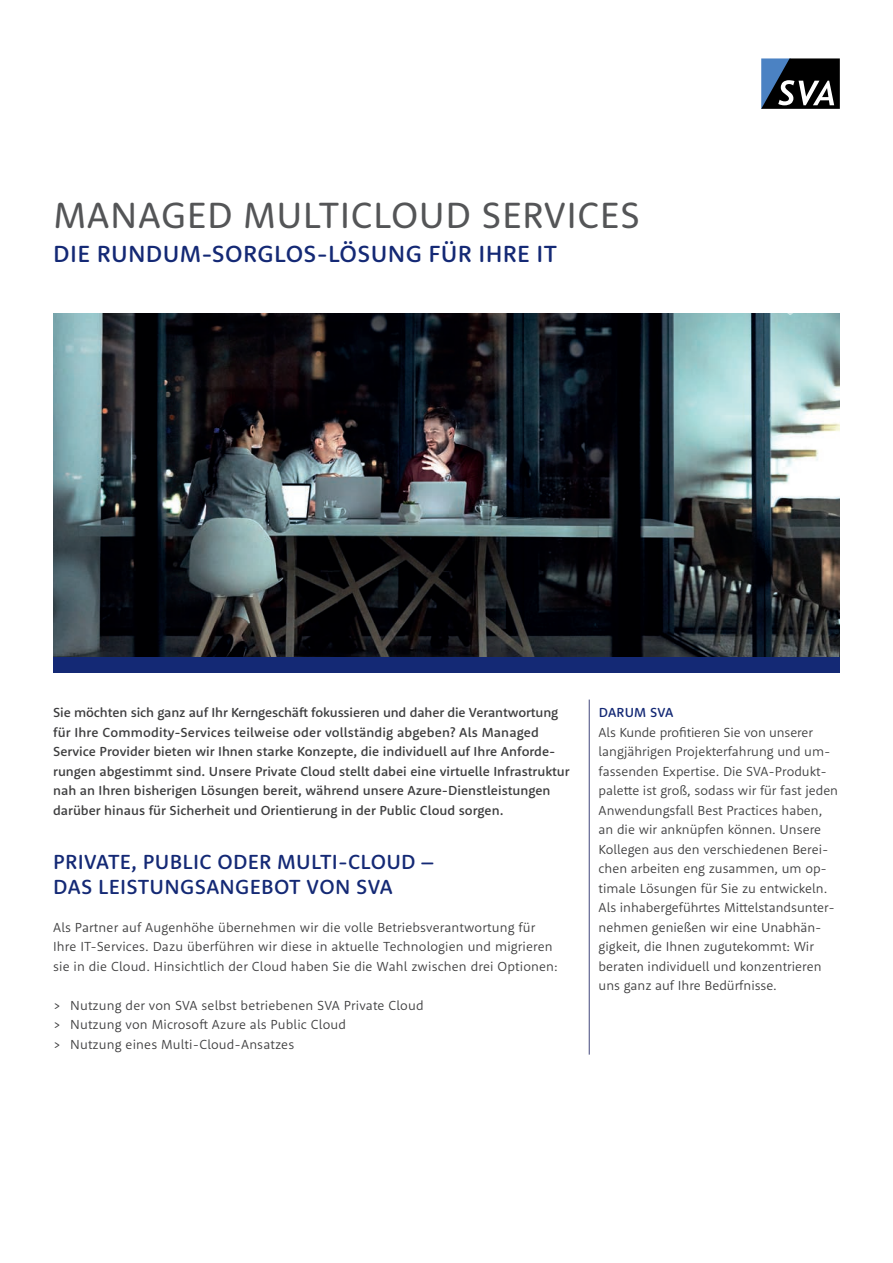
<style>
.page{position:relative;width:893px;height:1263px;background:#fff}
.page>*{position:absolute;margin:0;border:0;box-sizing:border-box;transform-origin:0 0}
.t1{font:37.5px "Rooney Sans";letter-spacing:.015em;color:#545557}
.t2{font:500 24px "Rooney Sans";letter-spacing:.015em;color:#142975}
.t3{font:500 21px/25.5px "Rooney Sans";letter-spacing:.015em;color:#142975}
.t4{font:300 13.5px/19.5px "Rooney Sans";color:#3e3e3f}
.t5{font:500 13.5px/19.5px "Rooney Sans";color:#3e3e3f}
.t6{font:500 13.5px "Rooney Sans";letter-spacing:.01em;color:#142975}
</style>
<div class="page">
<hr style="left:589px;top:699px;width:1px;height:355px;background:#42477b">
<img style="left:53px;top:313px;width:787px;height:345px">
<svg style="left:736px;top:313px;width:104px;height:328px;background:#717f80"></svg>
<svg style="left:756px;top:313px;width:37px;height:4px"></svg>
<div style="left:53px;top:658px;width:787px;height:15px;background:#142975"></div>
<svg style="left:761px;top:58px;width:79px;height:51px;background:#36404b"></svg>
<h1 class="t1" style="left:53px;top:190px;width:588px">MANAGED MULTICLOUD SERVICES</h1>
<h2 class="t2" style="left:53px;top:238px;width:505px">DIE RUNDUM-SORGLOS-LÖSUNG FÜR IHRE IT</h2>
<p class="t5" style="left:53px;top:702px;width:518px">Sie möchten sich ganz auf Ihr Kerngeschäft fokussieren und daher die Verantwortung für Ihre Commodity-Services teilweise oder vollständig abgeben? Als Managed Service Provider bieten wir Ihnen starke Konzepte, die individuell auf Ihre Anforde&shy;rungen abgestimmt sind. Unsere Private Cloud stellt dabei eine virtuelle Infrastruktur nah an Ihren bisherigen Lösungen bereit, während unsere Azure-Dienstleistungen darüber hinaus für Sicherheit und Orientierung in der Public Cloud sorgen.</p>
<h3 class="t3" style="left:53px;top:848px;width:382px">PRIVATE, PUBLIC ODER MULTI-CLOUD –<br>DAS LEISTUNGSANGEBOT VON SVA</h3>
<p class="t4" style="left:53px;top:917px;width:506px">Als Partner auf Augenhöhe übernehmen wir die volle Betriebsverantwortung für<br>Ihre IT-Services. Dazu überführen wir diese in aktuelle Technologien und migrieren sie in die Cloud. Hinsichtlich der Cloud haben Sie die Wahl zwischen drei Optionen:</p>
<p class="t4" style="left:53px;top:995px;width:372px">&gt; Nutzung der von SVA selbst betriebenen SVA Private Cloud &gt; Nutzung von Microsoft Azure als Public Cloud<br>&gt; Nutzung eines Multi-Cloud-Ansatzes</p>
<p class="t6" style="left:599px;top:704px;width:76px">DARUM SVA</p>
<p class="t4" style="left:599px;top:722px;width:241px">Als Kunde profitieren Sie von unserer langjährigen Projekterfahrung und um&shy;fassenden Expertise. Die SVA-Produkt&shy;palette ist groß, sodass wir für fast jeden Anwendungsfall Best Practices haben, an die wir anknüpfen können. Unsere Kollegen aus den verschiedenen Berei&shy;chen arbeiten eng zusammen, um op&shy;timale Lösungen für Sie zu entwickeln.<br>Als inhabergeführtes Mittelstandsunter&shy;nehmen genießen wir eine Unabhän&shy;gigkeit, die Ihnen zugutekommt: Wir beraten individuell und konzentrieren uns ganz auf Ihre Bedürfnisse.</p>
</div>
